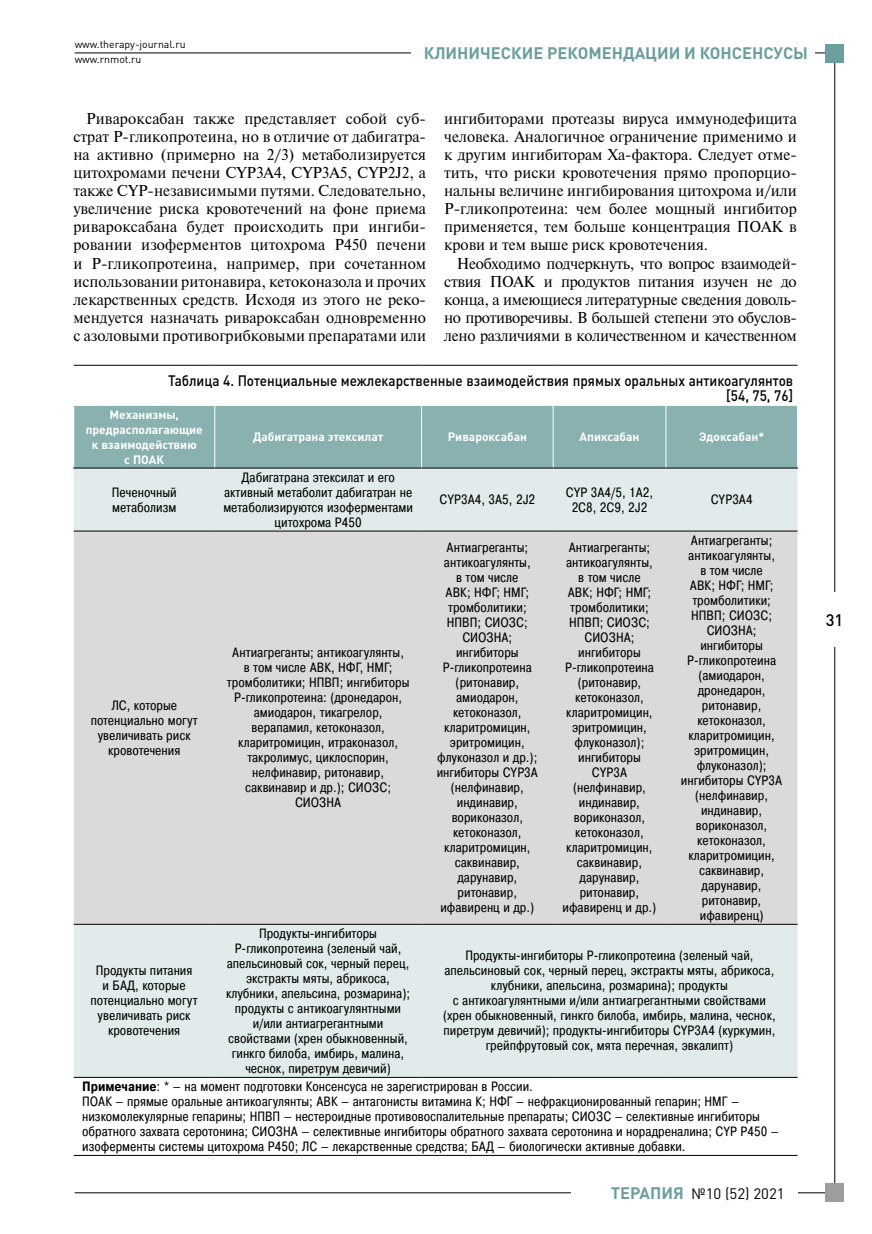
<style>
.page{position:relative;width:872px;height:1234px;background:#fff}
.page>*{position:absolute;margin:0;border:0;box-sizing:border-box;transform-origin:0 0}
.t1{font:700 16.5px "DIN Pro";color:#6b9f9d}
.t2{font:500 16.5px "DIN Pro";color:#000}
.t3{font:15.75px/18px "Newton";color:#000;text-align:justify}
.t4{font:500 15px/15px "DIN Pro";color:#000;text-align:right;scale:.9 1}
.t5{font:15px "DIN Pro";color:#000}
.t6{font:13.5px/15px "Pragmatica Cond";color:#000;text-align:center}
.t7{font:700 12px/15px "DIN Pro";color:#fff;text-align:center}
.t8{font:10.5px/15px "DIN Pro";color:#000}
.s1{font-weight:700}
.s2{font-weight:700;font-size:16.5px;color:#6b9f9d}
</style>
<div class="page">
<hr style="left:75px;top:1192px;width:760px;height:1px;background:#000">
<hr style="left:75px;top:53px;width:760px;height:1px;background:#000">
<hr style="left:834px;top:53px;width:1px;height:1138px;background:#000">
<div style="left:825px;top:44px;width:18px;height:18px;background:#6b9f9d"></div>
<div style="left:825px;top:1182px;width:18px;height:18px;background:#9d9d9c"></div>
<div style="left:811px;top:592px;width:47px;height:54px;background:#fff"></div>
<div style="left:570px;top:1183px;width:227px;height:18px;background:#fff"></div>
<div style="left:411px;top:44px;width:403px;height:18px;background:#fff"></div>
<div style="left:74px;top:406px;width:723px;height:61px;background:#88b1b0"></div>
<div style="left:74px;top:468px;width:723px;height:608px;background:#e1ebeb"></div>
<div style="left:74px;top:531px;width:723px;height:392px;background:#dadada"></div>
<hr style="left:214px;top:405px;width:1px;height:62px;background:#fff">
<hr style="left:421px;top:405px;width:1px;height:62px;background:#fff">
<hr style="left:553px;top:405px;width:1px;height:62px;background:#fff">
<hr style="left:665px;top:405px;width:1px;height:62px;background:#fff">
<hr style="left:74px;top:530px;width:141px;height:1px;background:#000">
<hr style="left:215px;top:530px;width:206px;height:1px;background:#000">
<hr style="left:421px;top:530px;width:132px;height:1px;background:#000">
<hr style="left:553px;top:530px;width:113px;height:1px;background:#000">
<hr style="left:666px;top:530px;width:131px;height:1px;background:#000">
<hr style="left:74px;top:923px;width:141px;height:1px;background:#000">
<hr style="left:215px;top:923px;width:206px;height:1px;background:#000">
<hr style="left:421px;top:923px;width:132px;height:1px;background:#000">
<hr style="left:553px;top:923px;width:113px;height:1px;background:#000">
<hr style="left:666px;top:923px;width:131px;height:1px;background:#000">
<hr style="left:74px;top:1076px;width:141px;height:1px;background:#000">
<hr style="left:215px;top:1076px;width:206px;height:1px;background:#000">
<hr style="left:421px;top:1076px;width:132px;height:1px;background:#000">
<hr style="left:553px;top:1076px;width:113px;height:1px;background:#000">
<hr style="left:666px;top:1076px;width:131px;height:1px;background:#000">
<hr style="left:74px;top:1154px;width:141px;height:1px;background:#000">
<hr style="left:215px;top:1154px;width:206px;height:1px;background:#000">
<hr style="left:421px;top:1154px;width:132px;height:1px;background:#000">
<hr style="left:553px;top:1154px;width:113px;height:1px;background:#000">
<hr style="left:666px;top:1154px;width:131px;height:1px;background:#000">
<hr style="left:74px;top:365px;width:141px;height:1px;background:#000">
<hr style="left:215px;top:365px;width:206px;height:1px;background:#000">
<hr style="left:421px;top:365px;width:132px;height:1px;background:#000">
<hr style="left:553px;top:365px;width:113px;height:1px;background:#000">
<hr style="left:666px;top:365px;width:131px;height:1px;background:#000">
<hr style="left:73px;top:467px;width:142px;height:1px;background:#000">
<hr style="left:215px;top:467px;width:206px;height:1px;background:#000">
<hr style="left:421px;top:467px;width:132px;height:1px;background:#000">
<hr style="left:553px;top:467px;width:113px;height:1px;background:#000">
<hr style="left:666px;top:467px;width:132px;height:1px;background:#000">
<p class="t8" style="left:75px;top:36px;width:112px">www.therapy-journal.ru www.rnmot.ru</p>
<p class="t1" style="left:424px;top:42px;width:386px">КЛИНИЧЕСКИЕ РЕКОМЕНДАЦИИ И КОНСЕНСУСЫ</p>
<p class="t3" style="left:73px;top:109px;width:354px;text-indent:13px">Ривароксабан также представляет собой суб&shy;страт P-гликопротеина, но в отличие от дабигатра&shy;на активно (примерно на 2/3) метаболизируется цитохромами печени CYP3A4, CYP3A5, CYP2J2, а также CYP-независимыми путями. Следовательно, увеличение риска кровотечений на фоне приема ривароксабана будет происходить при ингиби&shy;ровании изоферментов цитохрома Р450 печени и P-гликопротеина, например, при сочетанном использовании ритонавира, кетоконазола и прочих лекарственных средств. Исходя из этого не реко&shy;мендуется назначать ривароксабан одновременно с азоловыми противогрибковыми препаратами или</p>
<p class="t3" style="left:444px;top:109px;width:354px">ингибиторами протеазы вируса иммунодефицита человека. Аналогичное ограничение применимо и к другим ингибиторам Xа-фактора. Следует отме&shy;тить, что риски кровотечения прямо пропорцио&shy;нальны величине ингибирования цитохрома и/или P-гликопротеина: чем более мощный ингибитор применяется, тем больше концентрация ПОАК в крови и тем выше риск кровотечения.</p>
<p class="t3" style="left:444px;top:253px;width:354px;text-indent:13px">Необходимо подчеркнуть, что вопрос взаимодей&shy;ствия ПОАК и продуктов питания изучен не до конца, а имеющиеся литературные сведения доволь&shy;но противоречивы. В большей степени это обуслов&shy;лено различиями в количественном и качественном</p>
<p class="t4" style="left:168px;top:372px;width:696px">Таблица 4. Потенциальные межлекарственные взаимодействия прямых оральных антикоагулянтов [54, 75, 76]</p>
<p class="t7" style="left:86px;top:406px;width:119px">Механизмы, предрасполагающие к взаимодействию<br>с ПОАК</p>
<p class="t7" style="left:253px;top:429px;width:132px">Дабигатрана этексилат</p>
<p class="t7" style="left:448px;top:429px;width:81px">Ривароксабан</p>
<p class="t7" style="left:579px;top:429px;width:61px">Апиксабан</p>
<p class="t7" style="left:699px;top:429px;width:67px">Эдоксабан*</p>
<p class="t6" style="left:112px;top:484px;width:66px;text-align:left">Печеночный метаболизм</p>
<p class="t6" style="left:91px;top:697px;width:109px">ЛС, которые потенциально могут увеличивать риск кровотечения</p>
<p class="t6" style="left:223px;top:469px;width:191px">Дабигатрана этексилат и его активный метаболит дабигатран не метаболизируются изоферментами цитохрома P450</p>
<p class="t6" style="left:227px;top:645px;width:184px">Антиагреганты; антикоагулянты,<br>в том числе АВК, НФГ, НМГ; тромболитики; НПВП; ингибиторы<br>P-гликопротеина: (дронедарон, амиодарон, тикагрелор, верапамил, кетоконазол, кларитромицин, итраконазол, такролимус, циклоспорин, нелфинавир, ритонавир, саквинавир и др.); СИОЗС;<br>СИОЗНА</p>
<p class="t6" style="left:439px;top:492px;width:97px">CYP3A4, 3A5, 2J2</p>
<p class="t6" style="left:566px;top:484px;width:89px">CYP 3A4/5, 1А2,<br>2С8, 2С9, 2J2</p>
<p class="t6" style="left:711px;top:492px;width:43px">CYP3A4</p>
<p class="t6" style="left:437px;top:540px;width:103px">Антиагреганты; антикоагулянты,<br>в том числе<br>АВК; НФГ; НМГ; тромболитики;<br>НПВП; СИОЗС;<br>СИОЗНА; ингибиторы<br>P-гликопротеина (ритонавир, амиодарон, кетоконазол, кларитромицин, эритромицин, флуконазол и др.); ингибиторы CYP3A (нелфинавир, индинавир, вориконазол, кетоконазол, кларитромицин, саквинавир, дарунавир, ритонавир, ифавиренц и др.)</p>
<p class="t6" style="left:562px;top:540px;width:95px">Антиагреганты; антикоагулянты, в том числе<br>АВК; НФГ; НМГ; тромболитики;<br>НПВП; СИОЗС;<br>СИОЗНА; ингибиторы<br>P-гликопротеина (ритонавир, кетоконазол, кларитромицин, эритромицин, флуконазол); ингибиторы<br>CYP3A (нелфинавир, индинавир, вориконазол, кетоконазол, кларитромицин, саквинавир, дарунавир, ритонавир, ифавиренц и др.)</p>
<p class="t6" style="left:681px;top:532px;width:103px">Антиагреганты; антикоагулянты,<br>в том числе<br>АВК; НФГ; НМГ; тромболитики;<br>НПВП; СИОЗС;<br>СИОЗНА; ингибиторы<br>P-гликопротеина (амиодарон, дронедарон, ритонавир, кетоконазол, кларитромицин, эритромицин, флуконазол); ингибиторы CYP3A (нелфинавир, индинавир, вориконазол, кетоконазол, кларитромицин, саквинавир, дарунавир, ритонавир, ифавиренц)</p>
<p class="t6" style="left:226px;top:925px;width:186px">Продукты-ингибиторы<br>P-гликопротеина (зеленый чай, апельсиновый сок, черный перец, экстракты мяты, абрикоса, клубники, апельсина, розмарина); продукты с антикоагулянтными и/или антиагрегантными свойствами (хрен обыкновенный, гинкго билоба, имбирь, малина, чеснок, пиретрум девичий)</p>
<p class="t6" style="left:443px;top:947px;width:334px">Продукты-ингибиторы P-гликопротеина (зеленый чай, апельсиновый сок, черный перец, экстракты мяты, абрикоса, клубники, апельсина, розмарина); продукты<br>с антикоагулянтными и/или антиагрегантными свойствами (хрен обыкновенный, гинкго билоба, имбирь, малина, чеснок, пиретрум девичий); продукты-ингибиторы CYP3A4 (куркумин, грейпфрутовый сок, мята перечная, эвкалипт)</p>
<p class="t6" style="left:82px;top:1078px;width:698px;text-align:left"><span class="s1">Примечание</span>: * – на момент подготовки Консенсуса не зарегистрирован в России.<br>ПОАК – прямые оральные антикоагулянты; АВК – антагонисты витамина К; НФГ – нефракционированный гепарин; НМГ – низкомолекулярные гепарины; НПВП – нестероидные противовоспалительные препараты; СИОЗС – селективные ингибиторы обратного захвата серотонина; СИОЗНА – селективные ингибиторы обратного захвата серотонина и норадреналина; CYР P450 – изоферменты системы цитохрома Р450; ЛС – лекарственные средства; БАД – биологически активные добавки.</p>
<p class="t6" style="left:91px;top:962px;width:109px">Продукты питания<br>и БАД, которые потенциально могут увеличивать риск кровотечения</p>
<p class="t5" style="left:610px;top:1182px;width:176px"><span class="s2">ТЕРАПИЯ</span> №10 (52) 2021</p>
<p class="t2" style="left:825px;top:608px;width:19px">31</p>
</div>
